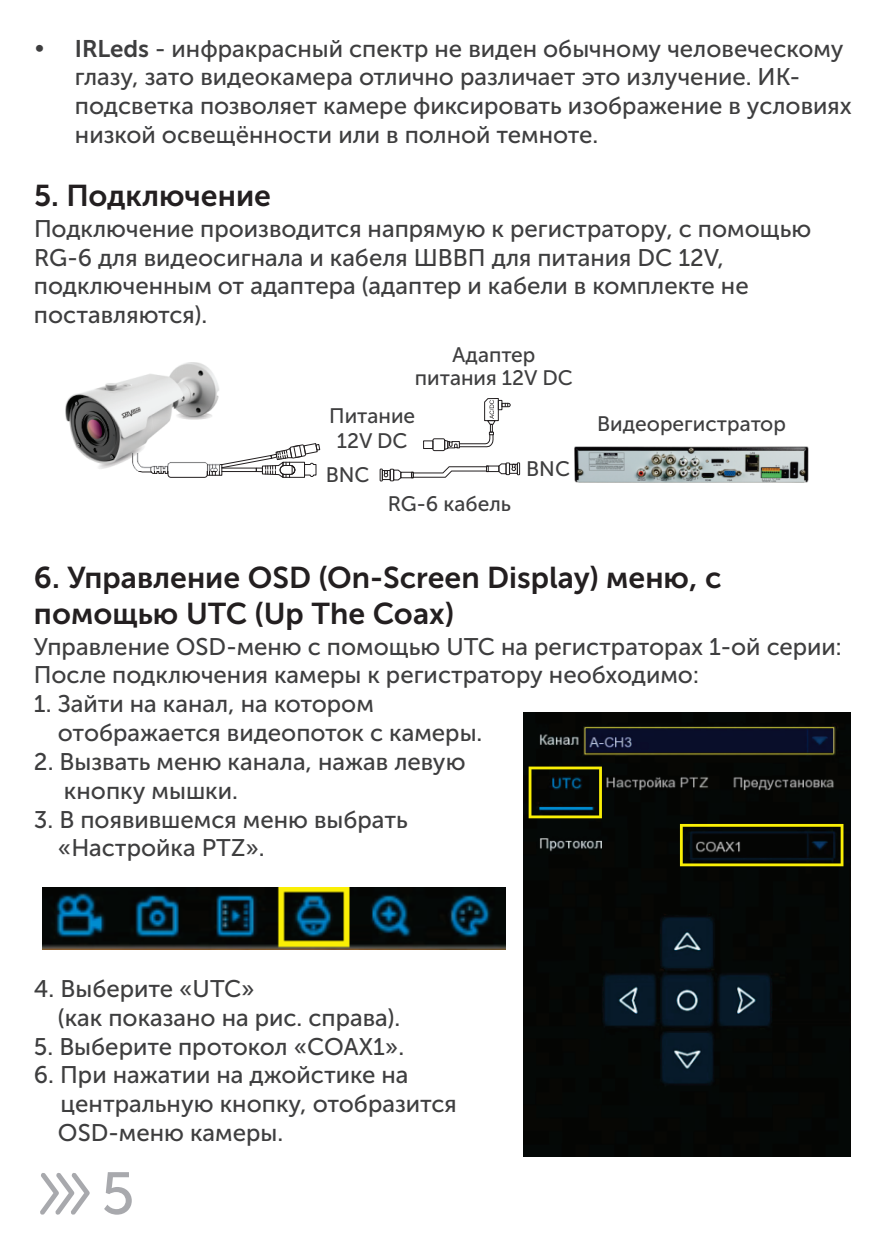
<style>
.page{position:relative;width:893px;height:1234px;background:#fff}
.page>*{position:absolute;margin:0;border:0;box-sizing:border-box;transform-origin:0 0}
.t1{font:59.1px "Museo Sans Cyrl 500";color:#a8a9ad}
.t2{font:30px/36px "Museo Sans Cyrl 700";color:#231f20}
.t3{font:24px/28.8px "Museo Sans Cyrl 500";color:#3e3e3f}
.t4{font:21px/22.8px "Museo Sans Cyrl 500";color:#3e3e3f;text-align:center}
.s1{font-family:"Museo Sans Cyrl 700"}
</style>
<div class="page">
<div style="left:168px;top:462px;width:40px;height:15px;border:1px solid #231f20;border-radius:3px"></div>
<svg style="left:136px;top:470px;width:32px;height:4px"></svg>
<div style="left:207px;top:464px;width:15px;height:11px;border:1px solid #231f20"></div>
<svg style="left:209px;top:443px;width:111px;height:35px"></svg>
<svg style="left:380px;top:468px;width:21px;height:13px"></svg>
<div style="left:400px;top:472px;width:14px;height:6px;border:1px solid #231f20"></div>
<svg style="left:498px;top:462px;width:22px;height:13px"></svg>
<div style="left:486px;top:465px;width:13px;height:7px;border:1px solid #231f20"></div>
<svg style="left:411px;top:465px;width:78px;height:13px"></svg>
<div style="left:423px;top:440px;width:10px;height:9px;border:1px solid #231f20"></div>
<div style="left:433px;top:438px;width:12px;height:13px;border:1px solid #231f20;border-radius:2px"></div>
<svg style="left:444px;top:398px;width:67px;height:52px"></svg>
<img style="left:575px;top:446px;width:234px;height:36px">
<svg style="left:40px;top:1173px;width:50px;height:41px"></svg>
<img style="left:66px;top:362px;width:153px;height:108px">
<img style="left:523px;top:712px;width:327px;height:444px">
<img style="left:43px;top:887px;width:462px;height:61px">
<p class="t3" style="left:75px;top:36px;width:778px"><span class="s1">IRLeds</span> - инфракрасный спектр не виден обычному человеческому глазу, зато видеокамера отлично различает это излучение. ИК&shy;подсветка позволяет камере фиксировать изображение в условиях низкой освещённости или в полной темноте.</p>
<p class="t2" style="left:34px;top:181px;width:239px">5. Подключение</p>
<p class="t3" style="left:34px;top:216px;width:779px">Подключение производится напрямую к регистратору, с помощью RG-6 для видеосигнала и кабеля ШВВП для питания DC 12V, подключенным от адаптера (адаптер и кабели в комплекте не поставляются).</p>
<p class="t4" style="left:415px;top:345px;width:159px">Адаптер питания 12V DC</p>
<p class="t4" style="left:329px;top:405px;width:88px;line-height:25.2px">Питание<br>12V DC</p>
<p class="t4" style="left:326px;top:465px;width:45px">BNC</p>
<p class="t4" style="left:526px;top:459px;width:45px">BNC</p>
<p class="t4" style="left:388px;top:494px;width:125px">RG-6 кабель</p>
<p class="t4" style="left:597px;top:414px;width:190px">Видеорегистратор</p>
<p class="t2" style="left:34px;top:562px;width:689px">6. Управление OSD (On-Screen Display) меню, с помощью UTC (Up The Coax)</p>
<p class="t3" style="left:34px;top:634px;width:809px">Управление OSD-меню с помощью UTC на регистраторах 1-ой серии:<br>После подключения камеры к регистратору необходимо:</p>
<p class="t3" style="left:58px;top:691px;width:426px;text-indent:-24px">1. Зайти на канал, на котором отображается видеопоток с камеры.</p>
<p class="t3" style="left:64px;top:749px;width:403px;text-indent:-30px">2. Вызвать меню канала, нажав левую кнопку мышки.</p>
<p class="t3" style="left:58px;top:807px;width:351px;text-indent:-24px">3. В появившемся меню выбрать «Настройка PTZ».</p>
<p class="t3" style="left:58px;top:976px;width:344px;text-indent:-24px">4. Выберите «UTC»<br>(как показано на рис. справа).</p>
<p class="t3" style="left:34px;top:1033px;width:372px">5. Выберите протокол «COAX1».</p>
<p class="t3" style="left:58px;top:1062px;width:400px;text-indent:-24px">6. При нажатии на джойстике на центральную кнопку, отобразится<br>OSD-меню камеры.</p>
<h1 class="t1" style="left:101px;top:1169px;width:35px">5</h1>
</div>
